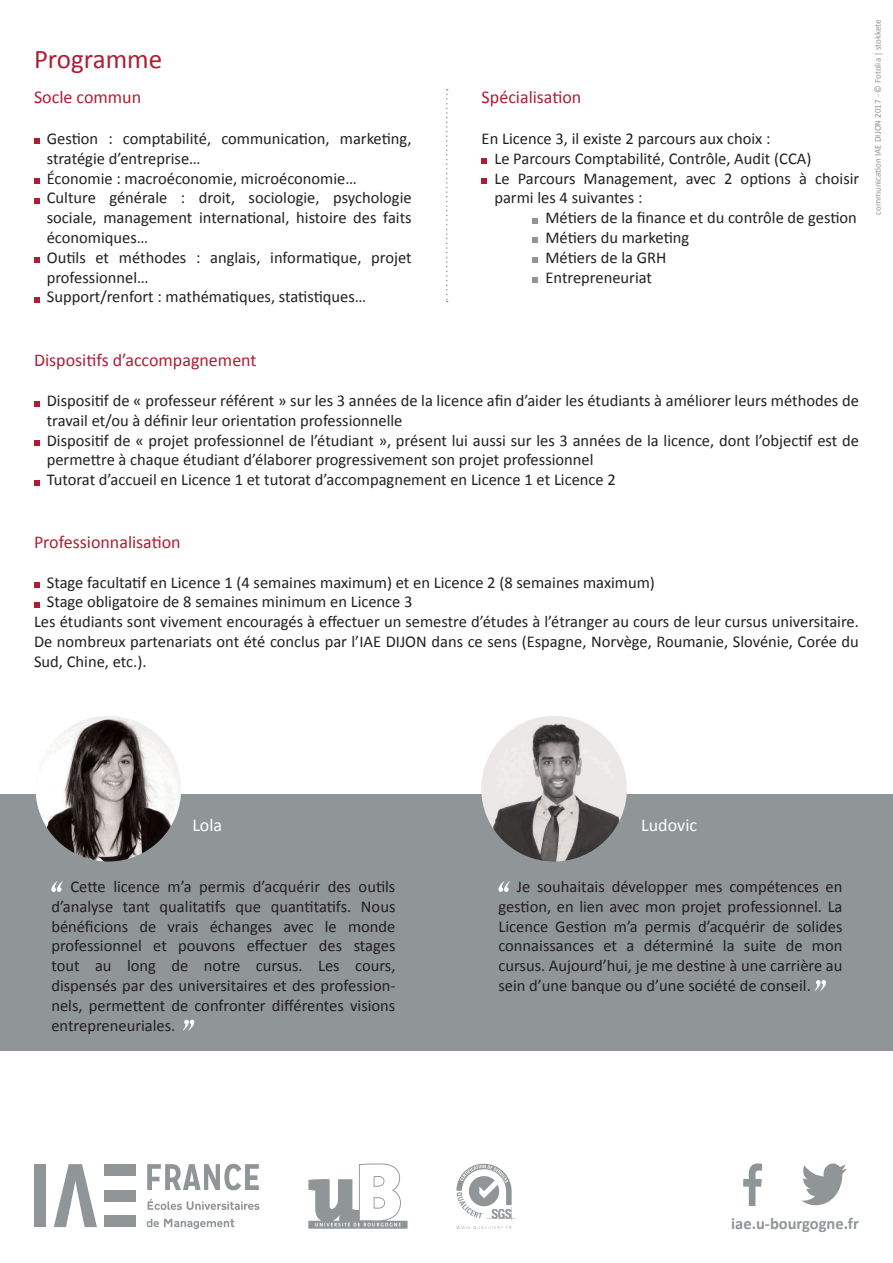
<style>
.page{position:relative;width:893px;height:1263px;background:#fff}
.page>*{position:absolute;margin:0;border:0;box-sizing:border-box;transform-origin:0 0}
.t1{font:27px "Calibri";color:#ae1d33}
.t2{font:18px "Calibri";color:#ae1d33}
.t3{font:18px "Calibri";color:#fff}
.t4{font:16.5px/19.8px "Calibri";color:#231f20}
.t5{font:700 16.5px "Calibri";color:#909598}
.t6{font:9px "Calibri";color:#909598}
</style>
<div class="page">
<div style="left:0;top:795px;width:893px;height:256px;background:#909598"></div>
<svg style="left:34px;top:139px;width:5px;height:5px"></svg>
<svg style="left:34px;top:178px;width:5px;height:6px"></svg>
<svg style="left:34px;top:198px;width:5px;height:5px"></svg>
<svg style="left:34px;top:258px;width:5px;height:5px"></svg>
<svg style="left:34px;top:297px;width:5px;height:5px"></svg>
<img style="left:36px;top:716px;width:145px;height:145px;border-radius:73px">
<svg style="left:51px;top:881px;width:12px;height:11px"></svg>
<svg style="left:183px;top:1020px;width:11px;height:10px"></svg>
<img style="left:481px;top:716px;width:146px;height:145px;border-radius:73px">
<svg style="left:498px;top:881px;width:12px;height:11px"></svg>
<svg style="left:815px;top:980px;width:11px;height:11px"></svg>
<svg style="left:34px;top:582px;width:5px;height:5px"></svg>
<svg style="left:34px;top:602px;width:5px;height:5px"></svg>
<div style="left:34px;top:1164px;width:12px;height:63px;background:#909598"></div>
<svg style="left:54px;top:1164px;width:43px;height:63px"></svg>
<div style="left:104px;top:1164px;width:32px;height:11px;background:#909598"></div>
<div style="left:104px;top:1216px;width:32px;height:11px;background:#909598"></div>
<div style="left:104px;top:1190px;width:32px;height:11px;background:#909598"></div>
<svg style="left:147px;top:1164px;width:112px;height:26px"></svg>
<svg style="left:148px;top:1199px;width:111px;height:11px"></svg>
<svg style="left:147px;top:1218px;width:87px;height:11px"></svg>
<svg style="left:482px;top:159px;width:5px;height:5px"></svg>
<svg style="left:482px;top:178px;width:5px;height:6px"></svg>
<svg style="left:533px;top:218px;width:5px;height:5px"></svg>
<svg style="left:533px;top:238px;width:5px;height:5px"></svg>
<svg style="left:533px;top:258px;width:5px;height:5px"></svg>
<svg style="left:533px;top:277px;width:5px;height:6px"></svg>
<svg style="left:446px;top:89px;width:2px;height:213px"></svg>
<svg style="left:34px;top:401px;width:5px;height:5px"></svg>
<svg style="left:34px;top:441px;width:5px;height:5px"></svg>
<svg style="left:34px;top:480px;width:5px;height:5px"></svg>
<svg style="left:456px;top:1164px;width:59px;height:65px"></svg>
<svg style="left:801px;top:1163px;width:46px;height:42px"></svg>
<svg style="left:743px;top:1163px;width:19px;height:43px"></svg>
<svg style="left:308px;top:1163px;width:100px;height:66px"></svg>
<p class="t1" style="left:34px;top:42px;width:130px">Programme</p>
<p class="t2" style="left:34px;top:85px;width:109px">Socle commun</p>
<p class="t4" style="left:47px;top:129px;width:366px">Gestion : comptabilité, communication, marketing, stratégie d’entreprise…</p>
<p class="t4" style="left:47px;top:168px;width:311px">Économie : macroéconomie, microéconomie…</p>
<p class="t4" style="left:47px;top:188px;width:366px;text-align:justify">Culture générale : droit, sociologie, psychologie sociale, management international, histoire des faits économiques…</p>
<p class="t4" style="left:47px;top:247px;width:366px">Outils et méthodes : anglais, informatique, projet professionnel…</p>
<p class="t4" style="left:47px;top:287px;width:321px">Support/renfort : mathématiques, statistiques…</p>
<p class="t2" style="left:482px;top:85px;width:101px">Spécialisation</p>
<p class="t4" style="left:482px;top:129px;width:290px">En Licence 3, il existe 2 parcours aux choix :</p>
<p class="t4" style="left:494px;top:148px;width:318px">Le Parcours Comptabilité, Contrôle, Audit (CCA)</p>
<p class="t4" style="left:494px;top:168px;width:366px">Le Parcours Management, avec 2 options à choisir parmi les 4 suivantes :</p>
<p class="t4" style="left:545px;top:208px;width:313px">Métiers de la finance et du contrôle de gestion</p>
<p class="t4" style="left:545px;top:228px;width:145px">Métiers du marketing</p>
<p class="t4" style="left:545px;top:247px;width:122px">Métiers de la GRH</p>
<p class="t4" style="left:545px;top:267px;width:108px">Entrepreneuriat</p>
<p class="t6" style="left:872px;top:215px;width:197px;rotate:-90deg">communication IAE DIJON 2017 - © Fotolia | stokkete</p>
<p class="t2" style="left:34px;top:349px;width:224px">Dispositifs d’accompagnement</p>
<p class="t4" style="left:47px;top:391px;width:814px">Dispositif de « professeur référent » sur les 3 années de la licence afin d’aider les étudiants à améliorer leurs méthodes de travail et/ou à définir leur orientation professionnelle</p>
<p class="t4" style="left:47px;top:430px;width:814px">Dispositif de « projet professionnel de l’étudiant », présent lui aussi sur les 3 années de la licence, dont l’objectif est de permettre à chaque étudiant d’élaborer progressivement son projet professionnel</p>
<p class="t4" style="left:47px;top:470px;width:571px">Tutorat d’accueil en Licence 1 et tutorat d’accompagnement en Licence 1 et Licence 2</p>
<p class="t2" style="left:34px;top:530px;width:148px">Professionnalisation</p>
<p class="t4" style="left:47px;top:572px;width:610px">Stage facultatif en Licence 1 (4 semaines maximum) et en Licence 2 (8 semaines maximum)</p>
<p class="t4" style="left:47px;top:592px;width:367px">Stage obligatoire de 8 semaines minimum en Licence 3</p>
<p class="t4" style="left:34px;top:612px;width:826px;text-align:justify">Les étudiants sont vivement encouragés à effectuer un semestre d’études à l’étranger au cours de leur cursus universitaire.<br>De nombreux partenariats ont été conclus par l’IAE DIJON dans ce sens (Espagne, Norvège, Roumanie, Slovénie, Corée du Sud, Chine, etc.).</p>
<p class="t3" style="left:192px;top:814px;width:31px">Lola</p>
<p class="t4" style="left:51px;top:877px;width:346px;text-align:justify;text-indent:19px">Cette licence m’a permis d’acquérir des outils d’analyse tant qualitatifs que quantitatifs. Nous bénéficions de vrais échanges avec le monde professionnel et pouvons effectuer des stages tout au long de notre cursus. Les cours, dispensés par des universitaires et des profession&shy;nels, permettent de confronter différentes visions entrepreneuriales.</p>
<p class="t3" style="left:641px;top:814px;width:57px">Ludovic</p>
<p class="t4" style="left:498px;top:877px;width:346px;text-align:justify;text-indent:18px">Je souhaitais développer mes compétences en gestion, en lien avec mon projet professionnel. La Licence Gestion m’a permis d’acquérir de solides connaissances et a déterminé la suite de mon cursus. Aujourd’hui, je me destine à une carrière au sein d’une banque ou d’une société de conseil.</p>
<p class="t5" style="left:731px;top:1213px;width:129px">iae.u-bourgogne.fr</p>
</div>
